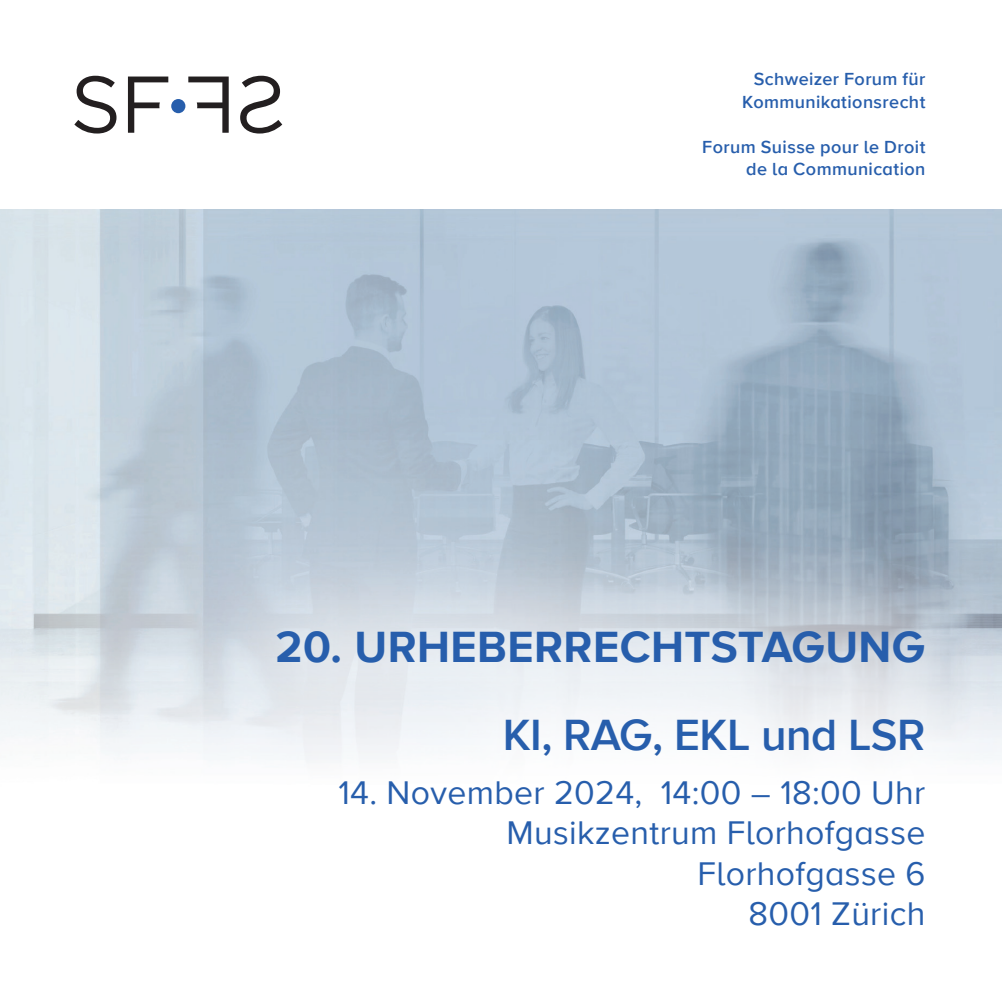
<style>
.page{position:relative;width:1002px;height:1002px;background:#fff}
.page>*{position:absolute;margin:0;border:0;box-sizing:border-box;transform-origin:0 0}
.t1{font:700 45px "Proxima Nova A";letter-spacing:.01em;color:#275eac}
.t2{font:600 45px "Proxima Nova A";letter-spacing:-.01em;color:#275eac}
.t3{font:33.75px "Proxima Nova A";letter-spacing:.01em;color:#275eac}
.t4{font:600 18px/22.5px "Proxima Nova A";letter-spacing:.02em;color:#275eac;text-align:right}
</style>
<div class="page">
<img style="left:1px;top:209px;width:1000px;height:547px">
<div style="left:185px;top:536px;width:816px;height:465px;background:#fff;opacity:.75"></div>
<img style="left:0;top:209px;width:1px;height:531px">
<svg style="left:74px;top:76px;width:42px;height:57px"></svg>
<svg style="left:240px;top:76px;width:42px;height:57px"></svg>
<svg style="left:188px;top:76px;width:41px;height:57px"></svg>
<svg style="left:128px;top:76px;width:40px;height:57px"></svg>
<div style="left:171px;top:99px;width:14px;height:14px;background:#275eac;border-radius:50%"></div>
<p class="t4" style="left:742px;top:67px;width:185px">Schweizer Forum für<br>Kommunikationsrecht</p>
<p class="t4" style="left:702px;top:135px;width:225px">Forum Suisse pour le Droit</p>
<p class="t4" style="left:746px;top:157px;width:181px">de la Communication</p>
<p class="t1" style="left:275px;top:613px;width:651px">20. URHEBERRECHTSTAGUNG</p>
<p class="t2" style="left:502px;top:701px;width:424px">KI, RAG, EKL und LSR</p>
<p class="t3" style="left:338px;top:767px;width:588px">14. November 2024, 14:00 – 18:00 Uhr</p>
<p class="t3" style="left:506px;top:807px;width:420px">Musikzentrum Florhofgasse</p>
<p class="t3" style="left:697px;top:848px;width:229px">Florhofgasse 6</p>
<p class="t3" style="left:748px;top:888px;width:178px">8001 Zürich</p>
</div>
